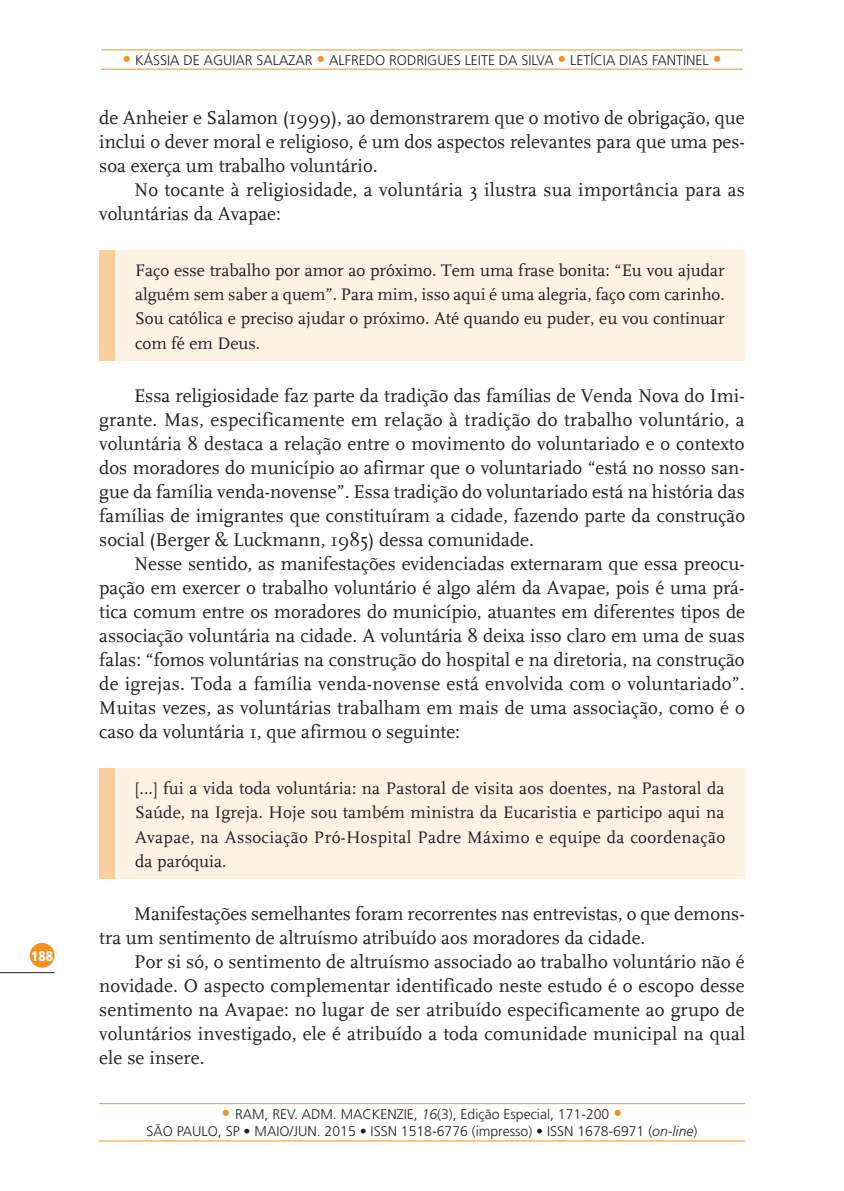
<style>
.page{position:relative;width:844px;height:1191px;background:#fff}
.page>*{position:absolute;margin:0;border:0;box-sizing:border-box;transform-origin:0 0}
.t1{font:19.25px/24px "FF Scala Definitiver";color:#231f20;text-align:justify}
.t2{font:17.5px/24.2px "FF Scala Definitiver";color:#231f20;text-align:justify}
.t3{font:300 14px/16.8px "Frutiger LT Std";color:#231f20;text-align:center}
.t4{font:900 condensed 14px "Frutiger LT Std";color:#fff}
.s1{font-size:17.5px;color:#f4901d}
.s2{font-style:italic}
</style>
<div class="page">
<div style="left:30px;top:943px;width:25px;height:24px;background:#f4901d;border-radius:50%"></div>
<hr style="left:0;top:972px;width:55px;height:1px;background:#231f20">
<hr style="left:99px;top:1140px;width:645px;height:1px;background:#f4901d">
<hr style="left:99px;top:1103px;width:645px;height:1px;background:#f4901d">
<hr style="left:101px;top:49px;width:641px;height:1px;background:#f4901d">
<hr style="left:101px;top:69px;width:641px;height:1px;background:#f4901d">
<div style="left:99px;top:250px;width:16px;height:111px;background:#fcce9d"></div>
<div style="left:115px;top:250px;width:629px;height:111px;background:#fef2e3"></div>
<div style="left:99px;top:768px;width:16px;height:111px;background:#fcce9d"></div>
<div style="left:115px;top:768px;width:629px;height:111px;background:#fef2e3"></div>
<p class="t4" style="left:31px;top:947px;width:23px">188</p>
<p class="t3" style="left:122px;top:51px;width:600px"><span class="s1">•</span> KÁSSIA DE AGUIAR SALAZAR <span class="s1">•</span> ALFREDO RODRIGUES LEITE DA SILVA <span class="s1">•</span> LETÍCIA DIAS FANTINEL <span class="s1">•</span></p>
<p class="t1" style="left:99px;top:106px;width:646px">de Anheier e Salamon (1999), ao demonstrarem que o motivo de obrigação, que inclui o dever moral e religioso, é um dos aspectos relevantes para que uma pes&shy;soa exerça um trabalho voluntário.</p>
<p class="t1" style="left:99px;top:178px;width:647px;text-indent:35px">No tocante à religiosidade, a voluntária 3 ilustra sua importância para as voluntárias da Avapae:</p>
<p class="t2" style="left:135px;top:259px;width:591px">Faço esse trabalho por amor ao próximo. Tem uma frase bonita: “Eu vou ajudar alguém sem saber a quem”. Para mim, isso aqui é uma alegria, faço com carinho.<br>Sou católica e preciso ajudar o próximo. Até quando eu puder, eu vou continuar com fé em Deus.</p>
<p class="t1" style="left:99px;top:384px;width:647px;text-indent:35px">Essa religiosidade faz parte da tradição das famílias de Venda Nova do Imi&shy;grante. Mas, especificamente em relação à tradição do trabalho voluntário, a voluntária 8 destaca a relação entre o movimento do voluntariado e o contexto dos moradores do município ao afirmar que o voluntariado “está no nosso san&shy;gue da família venda-novense”. Essa tradição do voluntariado está na história das famílias de imigrantes que constituíram a cidade, fazendo parte da construção social (Berger &amp; Luckmann, 1985) dessa comunidade.</p>
<p class="t1" style="left:99px;top:552px;width:647px;text-indent:35px">Nesse sentido, as manifestações evidenciadas externaram que essa preocu&shy;pação em exercer o trabalho voluntário é algo além da Avapae, pois é uma prá&shy;tica comum entre os moradores do município, atuantes em diferentes tipos de associação voluntária na cidade. A voluntária 8 deixa isso claro em uma de suas falas: “fomos voluntárias na construção do hospital e na diretoria, na construção de igrejas. Toda a família venda-novense está envolvida com o voluntariado”.<br>Muitas vezes, as voluntárias trabalham em mais de uma associação, como é o caso da voluntária 1, que afirmou o seguinte:</p>
<p class="t2" style="left:135px;top:776px;width:591px">[...] fui a vida toda voluntária: na Pastoral de visita aos doentes, na Pastoral da Saúde, na Igreja. Hoje sou também ministra da Eucaristia e participo aqui na Avapae, na Associação Pró-Hospital Padre Máximo e equipe da coordenação da paróquia.</p>
<p class="t1" style="left:99px;top:902px;width:646px;text-indent:35px">Manifestações semelhantes foram recorrentes nas entrevistas, o que demons&shy;tra um sentimento de altruísmo atribuído aos moradores da cidade.</p>
<p class="t1" style="left:99px;top:950px;width:647px;text-indent:35px">Por si só, o sentimento de altruísmo associado ao trabalho voluntário não é novidade. O aspecto complementar identificado neste estudo é o escopo desse sentimento na Avapae: no lugar de ser atribuído especificamente ao grupo de voluntários investigado, ele é atribuído a toda comunidade municipal na qual ele se insere.</p>
<p class="t3" style="left:146px;top:1106px;width:552px"><span class="s1">•</span> RAM, REV. ADM. MACKENZIE, <span class="s2">16</span>(3), Edição Especial, 171-200 <span class="s1">•<br></span>SÃO PAULO, SP • MAIO/JUN. 2015 • ISSN 1518-6776 (impresso) • ISSN 1678-6971 (<span class="s2">on-line</span>)</p>
</div>
